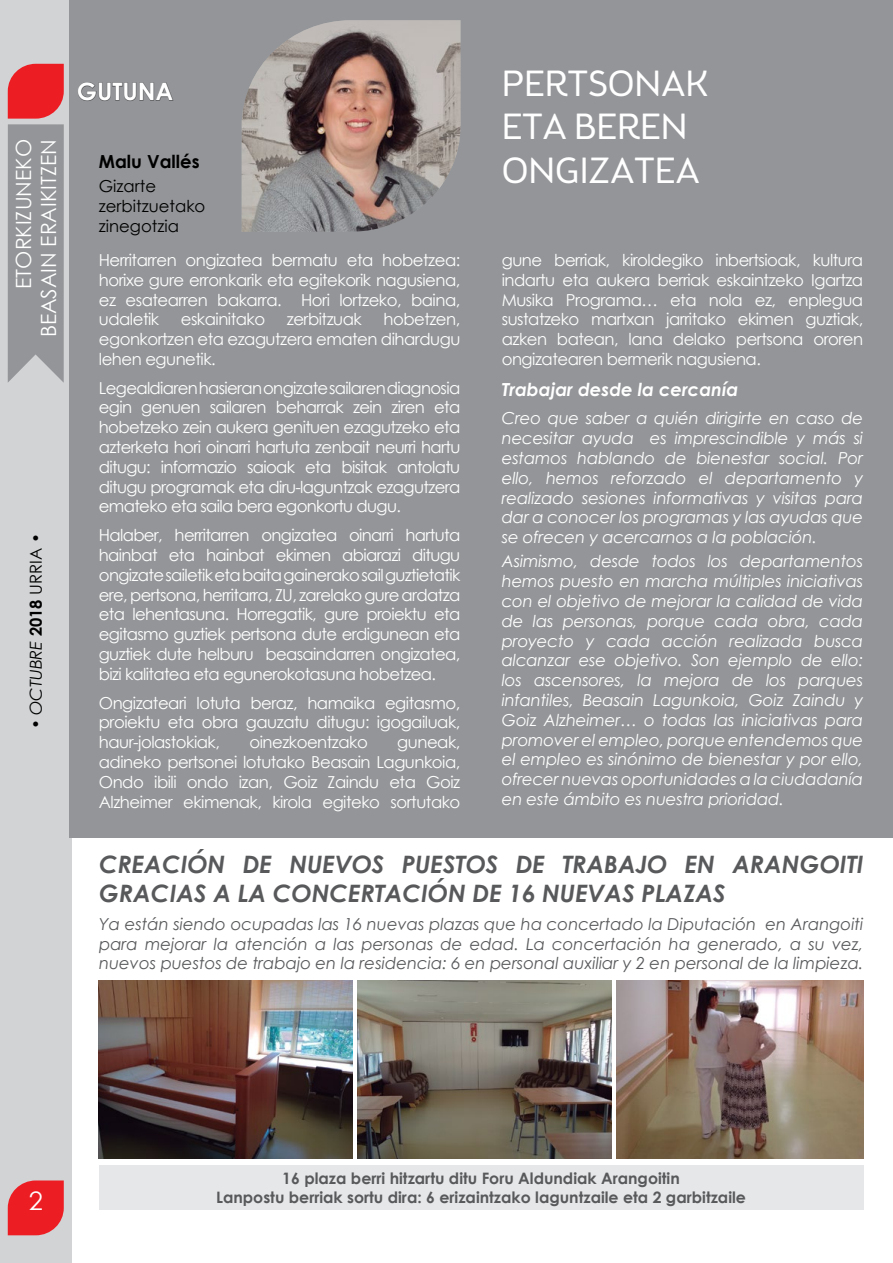
<style>
.page{position:relative;width:893px;height:1263px;background:#fff}
.page>*{position:absolute;margin:0;border:0;box-sizing:border-box;transform-origin:0 0}
.t1{font:300 36px/43.2px "Brooklyn Samuels Five";color:#fff}
.t2{font:25.5px "Century Gothic";color:#fff}
.t3{font:italic 700 24px/28.8px "Century Gothic";color:#58595b}
.t4{font:700 24px "Century Gothic";color:#fff}
.t5{font:21px/25.2px "Century Gothic";color:#fff;text-align:right}
.t6{font:italic 700 18px "Century Gothic";color:#fff}
.t7{font:700 18px "Century Gothic";color:#000}
.t8{font:16.5px/19.8px "Century Gothic";letter-spacing:-.03em;color:#fff;text-align:justify}
.t9{font:italic 16.5px/19.8px "Century Gothic";letter-spacing:-.01em;color:#fff;text-align:justify}
.t10{font:italic 16.5px/19.8px "Century Gothic";color:#58595b;text-align:justify}
.t11{font:16.5px/19.8px "Century Gothic";color:#000}
.t12{font:700 15.75px/18.9px "Century Gothic";color:#58595b;text-align:center}
.s1{font-style:italic}
.s2{font-weight:700}
</style>
<div class="page">
<div style="left:0;top:0;width:72px;height:1263px;background:#d1d3d4"></div>
<svg style="left:8px;top:1180px;width:56px;height:55px;background:#e93238"></svg>
<div style="left:70px;top:0;width:823px;height:837px;background:#939598"></div>
<svg style="left:8px;top:64px;width:56px;height:319px;background:#a5878b"></svg>
<svg style="left:77px;top:82px;width:97px;height:19px"></svg>
<img style="left:242px;top:20px;width:218px;height:212px">
<img style="left:99px;top:980px;width:253px;height:178px">
<img style="left:358px;top:980px;width:253px;height:178px">
<img style="left:617px;top:980px;width:246px;height:178px">
<div style="left:99px;top:1165px;width:764px;height:45px;background:#e6e7e8"></div>
<p class="t5" style="left:11px;top:337px;width:200px;rotate:-90deg">ETORKIZUNEKO<br>BEASAIN ERAIKITZEN</p>
<p class="t11" style="left:26px;top:729px;width:197px;rotate:-90deg">• <span class="s1">OCTUBRE</span> <span class="s2">2018</span> URRIA •</p>
<h3 class="t4" style="left:77px;top:73px;width:98px">GUTUNA</h3>
<p class="t7" style="left:99px;top:148px;width:102px">Malu Vallés</p>
<p class="t11" style="left:99px;top:176px;width:108px">Gizarte zerbitzuetako zinegotzia</p>
<p class="t8" style="left:99px;top:250px;width:363px">Herritarren ongizatea bermatu eta hobetzea: horixe gure erronkarik eta egitekorik nagusiena, ez esatearren bakarra. Hori lortzeko, baina, udaletik</p>
<p class="t8" style="left:181px;top:309px;width:86px">eskainitako</p>
<p class="t8" style="left:287px;top:309px;width:76px">zerbitzuak</p>
<p class="t8" style="left:99px;top:309px;width:363px;text-indent:285px">hobetzen, egonkortzen eta ezagutzera ematen dihardugu lehen egunetik.</p>
<p class="t8" style="left:99px;top:378px;width:363px">Legealdiaren hasieran ongizate sailaren diagnosia egin genuen sailaren beharrak zein ziren eta hobetzeko zein aukera genituen ezagutzeko eta azterketa hori oinarri hartuta zenbait neurri hartu ditugu: informazio saioak eta bisitak antolatu ditugu programak eta diru-laguntzak ezagutzera emateko eta saila bera egonkortu dugu.</p>
<p class="t8" style="left:99px;top:525px;width:363px">Halaber, herritarren ongizatea oinarri hartuta hainbat eta hainbat ekimen abiarazi ditugu ongizate sailetik eta baita gainerako sail guztietatik ere, pertsona, herritarra, ZU, zarelako gure ardatza eta lehentasuna. Horregatik, gure proiektu eta egitasmo guztiek pertsona dute erdigunean eta guztiek dute helburu beasaindarren ongizatea, bizi kalitatea eta egunerokotasuna hobetzea.</p>
<p class="t8" style="left:99px;top:692px;width:363px">Ongizateari lotuta beraz, hamaika egitasmo, proiektu eta obra gauzatu ditugu: igogailuak, haur-jolastokiak,</p>
<p class="t8" style="left:249px;top:732px;width:120px">oinezkoentzako</p>
<p class="t8" style="left:99px;top:732px;width:363px;text-indent:298px">guneak, adineko pertsonei lotutako Beasain Lagunkoia, Ondo ibili ondo izan, Goiz Zaindu eta Goiz Alzheimer ekimenak, kirola egiteko sortutako</p>
<h1 class="t1" style="left:502px;top:65px;width:208px">PERTSONAK<br>ETA BEREN<br>ONGIZATEA</h1>
<p class="t8" style="left:502px;top:250px;width:363px">gune berriak, kiroldegiko inbertsioak, kultura indartu eta aukera berriak eskaintzeko Igartza Musika Programa… eta nola ez, enplegua sustatzeko martxan jarritako ekimen guztiak, azken batean, lana delako pertsona ororen ongizatearen bermerik nagusiena.</p>
<p class="t6" style="left:502px;top:376px;width:238px">Trabajar desde la cercanía</p>
<p class="t9" style="left:502px;top:408px;width:363px">Creo que saber a quién dirigirte en caso de necesitar ayuda es imprescindible y más si estamos hablando de bienestar social. Por ello, hemos reforzado el departamento y realizado sesiones informativas y visitas para dar a conocer los programas y las ayudas que se ofrecen y acercarnos a la población.</p>
<p class="t9" style="left:502px;top:551px;width:363px">Asimismo, desde todos los departamentos hemos puesto en marcha múltiples iniciativas con el objetivo de mejorar la calidad de vida de las personas, porque cada obra, cada proyecto y cada acción realizada busca alcanzar ese objetivo. Son ejemplo de ello: los ascensores, la mejora de los parques infantiles, Beasain Lagunkoia, Goiz Zaindu y Goiz Alzheimer… o todas las iniciativas para promover el empleo, porque entendemos que el empleo es sinónimo de bienestar y por ello, ofrecer nuevas oportunidades a la ciudadanía en este ámbito es nuestra prioridad.</p>
<h3 class="t3" style="left:99px;top:848px;width:766px">CREACIÓN DE NUEVOS PUESTOS DE TRABAJO EN ARANGOITI<br>GRACIAS A LA CONCERTACIÓN DE 16 NUEVAS PLAZAS</h3>
<p class="t10" style="left:99px;top:914px;width:766px">Ya están siendo ocupadas las 16 nuevas plazas que ha concertado la Diputación en Arangoiti para mejorar la atención a las personas de edad. La concertación ha generado, a su vez, nuevos puestos de trabajo en la residencia: 6 en personal auxiliar y 2 en personal de la limpieza.</p>
<h2 class="t2" style="left:29px;top:1183px;width:16px">2</h2>
<p class="t12" style="left:216px;top:1168px;width:531px">16 plaza berri hitzartu ditu Foru Aldundiak Arangoitin<br>Lanpostu berriak sortu dira: 6 erizaintzako laguntzaile eta 2 garbitzaile</p>
</div>
